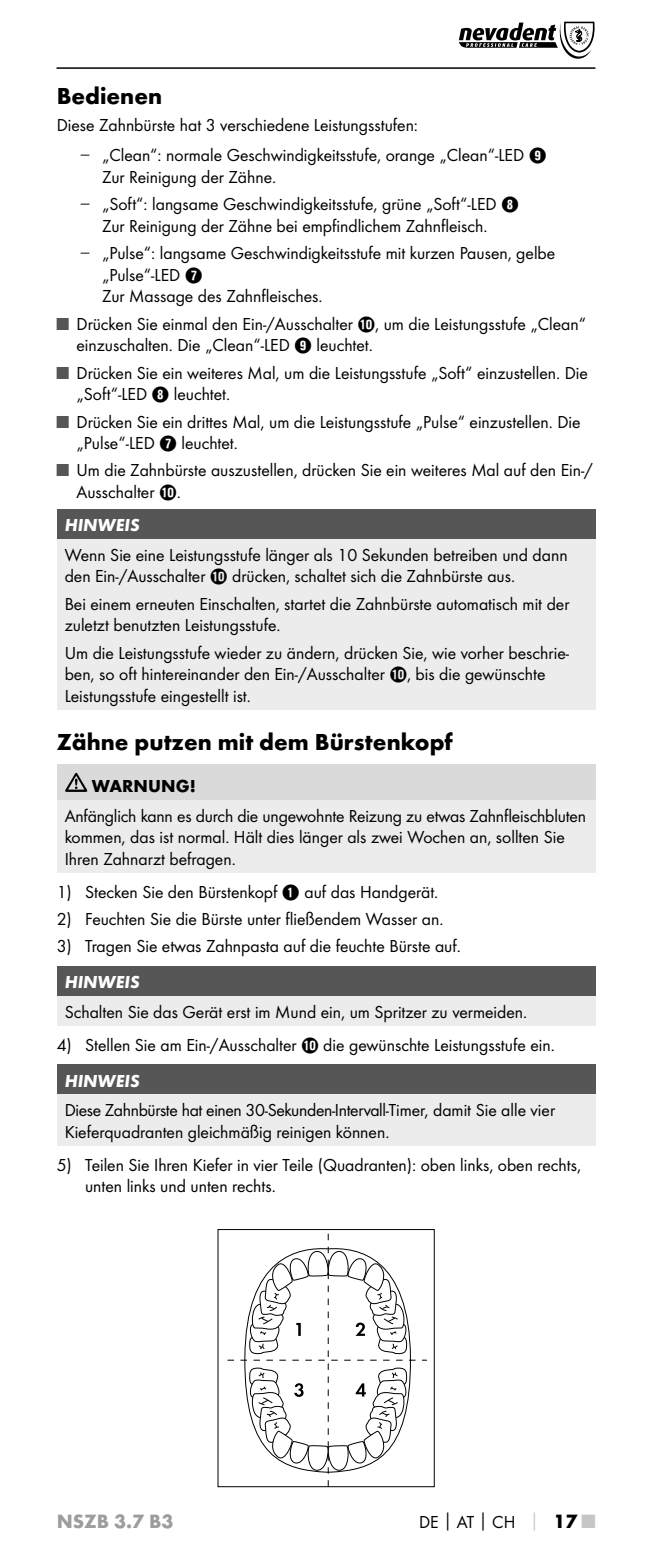
<style>
.page{position:relative;width:652px;height:1560px;background:#fff}
.page>*{position:absolute;margin:0;border:0;box-sizing:border-box;transform-origin:0 0}
.t1{font:700 24px "Futura";color:#000}
.t2{font:700 20px "Futura";color:#9c9d9d}
.t3{font:18px/21.6px "Futura Boo";color:#000}
.t4{font:italic 700 18px "Futura";color:#fff}
.t5{font:700 18px "Futura";color:#000}
.s1{font-family:"Verdana";color:#565656}
.s2{font-family:"Hako PI Nummern"}
.s3{color:#565656}
.s4{font-family:"Futura";font-weight:700}
.s5{font-family:"Futura";font-weight:700;color:#c5c6c6}
.s6{font-family:"Futura";font-weight:700;font-size:20px}
.s7{font-family:"Futura";font-weight:700;font-size:20px;color:#c5c6c6}
</style>
<div class="page">
<svg style="left:459px;top:21px;width:136px;height:38px"></svg>
<hr style="left:57px;top:67px;width:538px;height:2px;background:#000">
<div style="left:57px;top:509px;width:539px;height:30px;background:#565656"></div>
<div style="left:57px;top:539px;width:539px;height:170px;background:#ececed"></div>
<div style="left:57px;top:764px;width:539px;height:36px;background:#dadada"></div>
<div style="left:57px;top:800px;width:539px;height:72px;background:#ececed"></div>
<svg style="left:65px;top:772px;width:22px;height:19px"></svg>
<div style="left:57px;top:966px;width:539px;height:30px;background:#565656"></div>
<div style="left:57px;top:996px;width:539px;height:29px;background:#ececed"></div>
<div style="left:57px;top:1064px;width:539px;height:30px;background:#565656"></div>
<div style="left:57px;top:1094px;width:539px;height:51px;background:#ececed"></div>
<svg style="left:228px;top:1233px;width:199px;height:251px"></svg>
<div style="left:218px;top:1228px;width:217px;height:258px;border:1px solid #000"></div>
<h1 class="t1" style="left:57px;top:81px;width:107px">Bedienen</h1>
<p class="t3" style="left:57px;top:114px;width:363px">Diese Zahnbürste hat 3 verschiedene Leistungsstufen:</p>
<p class="t3" style="left:102px;top:144px;width:446px;text-indent:-23px"><span class="s1">–</span> „Clean“: normale Geschwindigkeitsstufe, orange „Clean“-LED <span class="s2">9<br></span>Zur Reinigung der Zähne.</p>
<p class="t3" style="left:102px;top:193px;width:419px;text-indent:-23px"><span class="s1">–</span> „Soft“: langsame Geschwindigkeitsstufe, grüne „Soft“-LED <span class="s2">8<br></span>Zur Reinigung der Zähne bei empfindlichem Zahnfleisch.</p>
<p class="t3" style="left:102px;top:242px;width:455px;text-indent:-23px"><span class="s1">–</span> „Pulse“: langsame Geschwindigkeitsstufe mit kurzen Pausen, gelbe „Pulse“-LED <span class="s2">7<br></span>Zur Massage des Zahnfleisches.</p>
<p class="t3" style="left:77px;top:313px;width:511px;text-indent:-20px"><span class="s3">■</span> Drücken Sie einmal den Ein-/Ausschalter <span class="s2">0</span>, um die Leistungsstufe „Clean“ einzuschalten. Die „Clean“-LED <span class="s2">9</span> leuchtet.</p>
<p class="t3" style="left:77px;top:362px;width:513px;text-indent:-20px"><span class="s3">■</span> Drücken Sie ein weiteres Mal, um die Leistungsstufe „Soft“ einzustellen. Die „Soft“-LED <span class="s2">8</span> leuchtet.</p>
<p class="t3" style="left:77px;top:410px;width:505px;text-indent:-20px"><span class="s3">■</span> Drücken Sie ein drittes Mal, um die Leistungsstufe „Pulse“ einzustellen. Die „Pulse“-LED <span class="s2">7</span> leuchtet.</p>
<p class="t3" style="left:77px;top:459px;width:518px;text-indent:-20px"><span class="s3">■</span> Um die Zahnbürste auszustellen, drücken Sie ein weiteres Mal auf den Ein-/<br>Ausschalter <span class="s2">0</span>.</p>
<p class="t4" style="left:65px;top:514px;width:76px">HINWEIS</p>
<p class="t3" style="left:65px;top:543px;width:505px">Wenn Sie eine Leistungsstufe länger als 10 Sekunden betreiben und dann den Ein-/Ausschalter <span class="s2">0</span> drücken, schaltet sich die Zahnbürste aus.</p>
<p class="t3" style="left:65px;top:592px;width:506px">Bei einem erneuten Einschalten, startet die Zahnbürste automatisch mit der zuletzt benutzten Leistungsstufe.</p>
<p class="t3" style="left:65px;top:641px;width:506px">Um die Leistungsstufe wieder zu ändern, drücken Sie, wie vorher beschrie&shy;ben, so oft hintereinander den Ein-/Ausschalter <span class="s2">0</span>, bis die gewünschte<br>Leistungsstufe eingestellt ist.</p>
<h1 class="t1" style="left:57px;top:727px;width:398px">Zähne putzen mit dem Bürstenkopf</h1>
<p class="t5" style="left:92px;top:775px;width:105px">WARNUNG!</p>
<p class="t3" style="left:65px;top:804px;width:523px">Anfänglich kann es durch die ungewohnte Reizung zu etwas Zahnfleischbluten kommen, das ist normal. Hält dies länger als zwei Wochen an, sollten Sie<br>Ihren Zahnarzt befragen.</p>
<p class="t3" style="left:57px;top:880px;width:381px">1) Stecken Sie den Bürstenkopf <span class="s2">1</span> auf das Handgerät.</p>
<p class="t3" style="left:57px;top:908px;width:386px">2) Feuchten Sie die Bürste unter fließendem Wasser an.</p>
<p class="t3" style="left:57px;top:935px;width:403px">3) Tragen Sie etwas Zahnpasta auf die feuchte Bürste auf.</p>
<p class="t4" style="left:65px;top:971px;width:76px">HINWEIS</p>
<p class="t3" style="left:65px;top:1000px;width:462px">Schalten Sie das Gerät erst im Mund ein, um Spritzer zu vermeiden.</p>
<p class="t3" style="left:57px;top:1033px;width:497px">4) Stellen Sie am Ein-/Ausschalter <span class="s2">0</span> die gewünschte Leistungsstufe ein.</p>
<p class="t4" style="left:65px;top:1069px;width:76px">HINWEIS</p>
<p class="t3" style="left:65px;top:1099px;width:492px">Diese Zahnbürste hat einen 30-Sekunden-Intervall-Timer, damit Sie alle vier<br>Kieferquadranten gleichmäßig reinigen können.</p>
<p class="t3" style="left:85px;top:1153px;width:498px;text-indent:-28px">5) Teilen Sie Ihren Kiefer in vier Teile (Quadranten): oben links, oben rechts, unten links und unten rechts.</p>
<p class="t2" style="left:57px;top:1508px;width:118px">NSZB 3.7 B3</p>
<p class="t3" style="left:419px;top:1510px;width:178px">DE<span class="s4">│</span>AT<span class="s4">│</span>CH <span class="s5">│</span> <span class="s6">17</span> <span class="s7">■</span></p>
</div>
